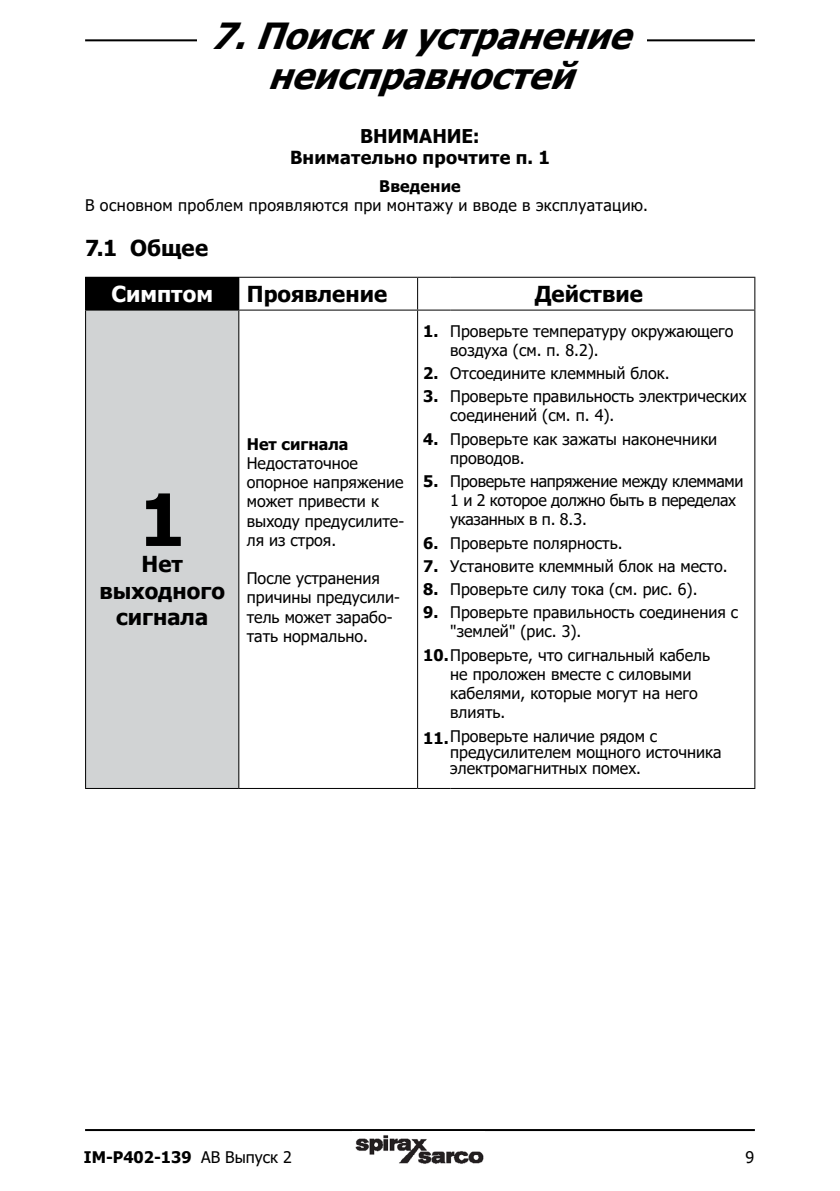
<style>
.page{position:relative;width:840px;height:1191px;background:#fff}
.page>*{position:absolute;margin:0;border:0;box-sizing:border-box;transform-origin:0 0}
.t1{font:700 72px "Tahoma";color:#000}
.t2{font:italic 700 36px/40px "Tahoma";color:#000;text-align:center}
.t3{font:700 22px/26.4px "Tahoma";color:#000;text-align:center}
.t4{font:700 22px "Tahoma";color:#fff}
.t5{font:700 19px "Tahoma";letter-spacing:-.005em;color:#000}
.t6{font:700 18px "Tahoma";letter-spacing:.01em;color:#000}
.t7{font:16px/19.2px "Tahoma";color:#000}
.t8{font:16px/23.2px "Tahoma";letter-spacing:-.02em;color:#000}
.t9{font:700 16px/23.2px "Tahoma";color:#000}
.t10{font:16px "Tahoma";letter-spacing:.025em;color:#000}
.s1{font-weight:700}
.s2{font-weight:400}
</style>
<div class="page">
<hr style="left:85px;top:1129px;width:669px;height:2px;background:#000">
<hr style="left:85px;top:39px;width:669px;height:2px;background:#000">
<img style="left:355px;top:1135px;width:129px;height:29px">
<div style="left:197px;top:30px;width:449px;height:24px;background:#fff"></div>
<div style="left:86px;top:277px;width:153px;height:33px;background:#000"></div>
<div style="left:86px;top:310px;width:153px;height:478px;background:#d1d3d4"></div>
<hr style="left:85px;top:277px;width:154px;height:1px;background:#000">
<hr style="left:85px;top:278px;width:1px;height:31px;background:#000">
<hr style="left:239px;top:277px;width:178px;height:1px;background:#000">
<hr style="left:417px;top:277px;width:33px;height:1px;background:#000">
<hr style="left:417px;top:278px;width:1px;height:31px;background:#000">
<hr style="left:450px;top:277px;width:305px;height:1px;background:#000">
<hr style="left:754px;top:278px;width:1px;height:31px;background:#000">
<hr style="left:85px;top:309px;width:154px;height:1px;background:#000">
<hr style="left:85px;top:310px;width:1px;height:478px;background:#000">
<hr style="left:239px;top:309px;width:178px;height:1px;background:#000">
<hr style="left:238px;top:310px;width:1px;height:478px;background:#000">
<hr style="left:417px;top:309px;width:33px;height:1px;background:#000">
<hr style="left:417px;top:310px;width:1px;height:478px;background:#000">
<hr style="left:450px;top:309px;width:305px;height:1px;background:#000">
<hr style="left:754px;top:310px;width:1px;height:478px;background:#000">
<hr style="left:239px;top:788px;width:178px;height:1px;background:#000">
<hr style="left:417px;top:788px;width:33px;height:1px;background:#000">
<hr style="left:450px;top:788px;width:305px;height:1px;background:#000">
<hr style="left:85px;top:788px;width:154px;height:1px;background:#000">
<h2 class="t2" style="left:210px;top:17px;width:440px">7.Поискиустранение неисправностей</h2>
<p class="t5" style="left:360px;top:122px;width:121px">ВНИМАНИЕ:</p>
<p class="t6" style="left:290px;top:145px;width:261px">Внимательно прочтите п. 1</p>
<p class="t9" style="left:379px;top:175px;width:83px">Введение</p>
<p class="t10" style="left:85px;top:194px;width:564px">В основном проблем проявляются при монтажу и вводе в эксплуатацию.</p>
<h3 class="t3" style="left:85px;top:236px;width:124px">7.1 Общее</h3>
<h3 class="t4" style="left:111px;top:279px;width:103px">Симптом</h3>
<h3 class="t3" style="left:247px;top:282px;width:142px">Проявление</h3>
<h3 class="t3" style="left:534px;top:282px;width:110px">Действие</h3>
<h1 class="t1" style="left:139px;top:469px;width:47px">1</h1>
<h3 class="t3" style="left:99px;top:552px;width:127px">Нет выходного сигнала</h3>
<p class="t9" style="left:247px;top:433px;width:103px">Нет сигнала</p>
<p class="t7" style="left:247px;top:454px;width:159px">Недостаточное опорное напряжение может привести к выходу предусилите&shy;ля из строя.</p>
<p class="t7" style="left:247px;top:569px;width:154px">После устранения причины предусили&shy;тель может зарабо&shy;тать нормально.</p>
<p class="t7" style="left:450px;top:322px;width:285px">Проверьте температуру окружающего воздуха (см. п. 8.2).</p>
<p class="t7" style="left:450px;top:362px;width:298px;line-height:23.2px">Отсоедините клеммный блок.<br>Проверьте правильность электрических</p>
<p class="t7" style="left:450px;top:405px;width:268px;line-height:23.2px">соединений (см. п. 4).<br>Проверьте как зажаты наконечники</p>
<p class="t8" style="left:450px;top:447px;width:294px">проводов.<br>Проверьте напряжение между клеммами</p>
<p class="t8" style="left:450px;top:491px;width:287px;line-height:19.2px">1 и 2 которое должно быть в переделах указанных в п. 8.3.</p>
<p class="t7" style="left:450px;top:532px;width:289px;line-height:23.2px">Проверьте полярность.<br>Установите клеммный блок на место.<br>Проверьте силу тока (см. рис. 6).<br>Проверьте правильность соединения с</p>
<p class="t7" style="left:450px;top:623px;width:133px">"землей" (рис. 3).</p>
<p class="t7" style="left:450px;top:665px;width:249px">не проложен вместе с силовыми кабелями, которые могут на него влиять.</p>
<p class="t7" style="left:450px;top:729px;width:273px;line-height:16px">Проверьте наличие рядом с предусилителем мощного источника электромагнитных помех.</p>
<p class="t9" style="left:423px;top:320px;width:17px">1.</p>
<p class="t9" style="left:423px;top:362px;width:17px">2.<br>3.</p>
<p class="t9" style="left:423px;top:428px;width:17px">4.</p>
<p class="t9" style="left:423px;top:470px;width:17px">5.</p>
<p class="t9" style="left:423px;top:532px;width:17px;text-align:justify">6.<br>7.<br>8.<br>9.</p>
<p class="t7" style="left:423px;top:646px;width:288px"><span class="s1">10.</span>Проверьте, что сигнальный кабель</p>
<p class="t9" style="left:423px;top:727px;width:27px">11.</p>
<p class="t9" style="left:84px;top:1146px;width:209px">IM-P402-139 <span class="s2">AB Выпуск 2</span></p>
<p class="t7" style="left:745px;top:1148px;width:10px">9</p>
</div>
